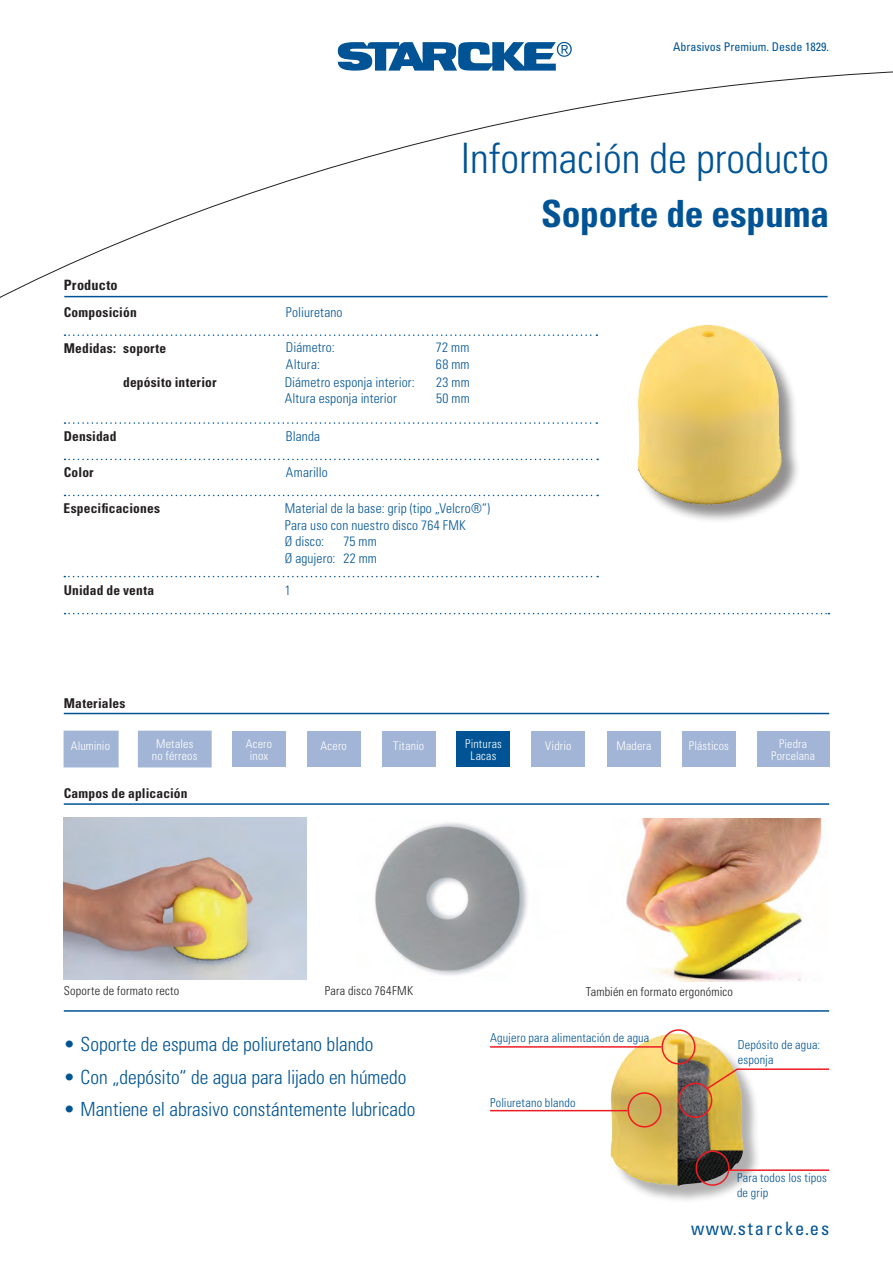
<style>
.page{position:relative;width:893px;height:1263px;background:#fff}
.page>*{position:absolute;margin:0;border:0;box-sizing:border-box;transform-origin:0 0}
.t1{font:300 condensed 42px "Univers LT Std";color:#005495}
.t2{font:700 condensed 37.5px "Univers LT Std";letter-spacing:-.005em;color:#005495}
.t3{font:300 condensed 19.5px "Univers LT Std";letter-spacing:-.005em;color:#005495}
.t4{font:condensed 18.45px "Univers LT Std";letter-spacing:.1em;color:#005495}
.Kopfzeile_Tabelle{font:700 condensed 14.25px "Univers LT Std";letter-spacing:.02em;color:#231f20}
.Fließtext{font:300 condensed 13.5px/16.4px "Univers LT Std";letter-spacing:.01em;color:#005495}
.Fließtext-2{font:700 condensed 13.5px "Univers LT Std";letter-spacing:.015em;color:#231f20}
.Kopfzeile_Tabelle-2{font:700 condensed 13.5px "Univers LT Std";letter-spacing:.01em;color:#231f20}
.Kopfzeile_Tabelle-3{font:300 condensed 12.3px/15px "Univers LT Std";letter-spacing:.015em;color:#005495}
.Kopfzeile_Tabelle-4{font:300 condensed 12.3px "Univers LT Std";letter-spacing:.015em;color:#231f20}
.Aufzählungen_Weiß_Font{font:300 condensed 12px/12px "Univers LT Std";letter-spacing:.015em;color:#fff;text-align:center}
.t5{font:condensed 12px "Univers LT Std";color:#005495}
.Aufzählungen_Weiß_Font-2{font:300 condensed 11.85px/12px "Univers LT Std";letter-spacing:.015em;color:#fff;text-align:center}
</style>
<div class="page">
<div style="left:138px;top:731px;width:74px;height:36px;background:#a3b5d6"></div>
<div style="left:64px;top:731px;width:55px;height:36px;background:#a3b5d6"></div>
<div style="left:232px;top:731px;width:54px;height:36px;background:#a3b5d6"></div>
<div style="left:307px;top:731px;width:54px;height:36px;background:#a3b5d6"></div>
<div style="left:382px;top:731px;width:53px;height:36px;background:#a3b5d6"></div>
<div style="left:457px;top:731px;width:53px;height:36px;background:#005495"></div>
<div style="left:531px;top:731px;width:54px;height:36px;background:#a3b5d6"></div>
<div style="left:607px;top:731px;width:54px;height:36px;background:#a3b5d6"></div>
<div style="left:682px;top:731px;width:54px;height:36px;background:#a3b5d6"></div>
<div style="left:757px;top:731px;width:72px;height:36px;background:#a3b5d6"></div>
<img style="left:577px;top:325px;width:221px;height:196px">
<img style="left:64px;top:817px;width:243px;height:163px">
<img style="left:374px;top:822px;width:154px;height:154px">
<img style="left:506px;top:1029px;width:252px;height:171px">
<div style="left:678px;top:1083px;width:34px;height:35px;border:2px solid #ee1d23;border-radius:50%"></div>
<div style="left:661px;top:1029px;width:34px;height:35px;border:2px solid #ee1d23;border-radius:50%"></div>
<div style="left:627px;top:1092px;width:34px;height:35px;border:2px solid #ee1d23;border-radius:50%"></div>
<hr style="left:490px;top:1046px;width:171px;height:2px;background:#ee1d23">
<hr style="left:490px;top:1110px;width:137px;height:1px;background:#ee1d23">
<hr style="left:737px;top:1068px;width:92px;height:2px;background:#ee1d23">
<svg style="left:705px;top:1067px;width:34px;height:24px"></svg>
<hr style="left:728px;top:1169px;width:101px;height:2px;background:#ee1d23">
<img style="left:626px;top:819px;width:196px;height:162px">
<svg style="left:338px;top:42px;width:234px;height:29px"></svg>
<svg style="left:0;top:71px;width:893px;height:227px"></svg>
<hr style="left:64px;top:296px;width:764px;height:1px;background:#005495">
<hr style="left:64px;top:713px;width:765px;height:1px;background:#005495">
<hr style="left:64px;top:803px;width:765px;height:2px;background:#005495">
<hr style="left:64px;top:1010px;width:765px;height:2px;background:#005495">
<svg style="left:65px;top:334px;width:532px;height:2px"></svg>
<svg style="left:65px;top:422px;width:532px;height:2px"></svg>
<svg style="left:65px;top:459px;width:533px;height:1px"></svg>
<svg style="left:65px;top:495px;width:533px;height:1px"></svg>
<svg style="left:65px;top:613px;width:764px;height:1px"></svg>
<div style="left:695px;top:1150px;width:34px;height:36px;border:2px solid #ee1d23;border-radius:50%"></div>
<svg style="left:64px;top:576px;width:534px;height:1px"></svg>
<p class="t5" style="left:673px;top:39px;width:157px">Abrasivos Premium. Desde 1829.</p>
<p class="Kopfzeile_Tabelle" style="left:64px;top:276px;width:55px">Producto</p>
<p class="Fließtext-2" style="left:64px;top:304px;width:75px">Composición</p>
<p class="Fließtext-2" style="left:64px;top:339px;width:104px">Medidas: soporte</p>
<p class="Fließtext-2" style="left:123px;top:374px;width:95px">depósito interior</p>
<p class="Fließtext-2" style="left:64px;top:428px;width:54px">Densidad</p>
<p class="Fließtext-2" style="left:64px;top:464px;width:31px">Color</p>
<p class="Fließtext-2" style="left:64px;top:500px;width:98px">Especificaciones</p>
<p class="Fließtext" style="left:286px;top:304px;width:58px">Poliuretano</p>
<p class="t1" style="left:461px;top:133px;width:370px">Información de producto</p>
<p class="t2" style="left:541px;top:191px;width:290px">Soporte de espuma</p>
<p class="Fließtext" style="left:286px;top:339px;width:50px">Diámetro:</p>
<p class="Fließtext" style="left:436px;top:339px;width:35px">72 mm</p>
<p class="Fließtext" style="left:286px;top:356px;width:36px">Altura:</p>
<p class="Fließtext" style="left:436px;top:356px;width:35px">68 mm</p>
<p class="Fließtext" style="left:285px;top:374px;width:132px">Diámetro esponja interior:</p>
<p class="Fließtext" style="left:436px;top:374px;width:35px">23 mm</p>
<p class="Fließtext" style="left:285px;top:390px;width:114px">Altura esponja interior</p>
<p class="Fließtext" style="left:436px;top:390px;width:35px">50 mm</p>
<p class="Fließtext" style="left:286px;top:428px;width:36px">Blanda</p>
<p class="Fließtext" style="left:286px;top:464px;width:43px">Amarillo</p>
<p class="Fließtext" style="left:285px;top:500px;width:207px">Material de la base: grip (tipo „Velcro®“)</p>
<p class="Fließtext" style="left:285px;top:517px;width:183px">Para uso con nuestro disco 764 FMK<br>Ø disco:</p>
<p class="Fließtext" style="left:285px;top:533px;width:94px;text-align:right">75 mm<br>Ø agujero: 22 mm</p>
<p class="Fließtext-2" style="left:64px;top:581px;width:92px">Unidad de venta</p>
<p class="Fließtext" style="left:285px;top:582px;width:7px">1</p>
<p class="Kopfzeile_Tabelle-2" style="left:64px;top:695px;width:63px">Materiales</p>
<p class="Aufzählungen_Weiß_Font" style="left:156px;top:737px;width:39px">Metales</p>
<p class="Aufzählungen_Weiß_Font" style="left:152px;top:749px;width:47px">no férreos</p>
<p class="Aufzählungen_Weiß_Font" style="left:246px;top:738px;width:28px">Acero inox</p>
<p class="Aufzählungen_Weiß_Font-2" style="left:771px;top:737px;width:45px">Piedra<br>Porcelana</p>
<p class="Aufzählungen_Weiß_Font" style="left:465px;top:737px;width:38px">Pinturas</p>
<p class="Aufzählungen_Weiß_Font" style="left:471px;top:749px;width:27px">Lacas</p>
<p class="Aufzählungen_Weiß_Font" style="left:71px;top:740px;width:41px">Aluminio</p>
<p class="Aufzählungen_Weiß_Font" style="left:321px;top:740px;width:28px">Acero</p>
<p class="Aufzählungen_Weiß_Font" style="left:393px;top:740px;width:33px">Titanio</p>
<p class="Aufzählungen_Weiß_Font" style="left:545px;top:740px;width:28px">Vidrio</p>
<p class="Aufzählungen_Weiß_Font" style="left:616px;top:740px;width:37px">Madera</p>
<p class="Aufzählungen_Weiß_Font" style="left:689px;top:740px;width:42px">Plásticos</p>
<p class="Kopfzeile_Tabelle-2" style="left:64px;top:785px;width:125px">Campos de aplicación</p>
<p class="Kopfzeile_Tabelle-4" style="left:64px;top:984px;width:117px">Soporte de formato recto</p>
<p class="Kopfzeile_Tabelle-4" style="left:325px;top:984px;width:90px">Para disco 764FMK</p>
<p class="Kopfzeile_Tabelle-4" style="left:586px;top:984px;width:149px">También en formato ergonómico</p>
<p class="t3" style="left:64px;top:1033px;width:311px">• Soporte de espuma de poliuretano blando</p>
<p class="t3" style="left:64px;top:1065px;width:344px">• Con „depósito“ de agua para lijado en húmedo</p>
<p class="t3" style="left:64px;top:1097px;width:353px">• Mantiene el abrasivo constántemente lubricado</p>
<p class="Kopfzeile_Tabelle-3" style="left:490px;top:1030px;width:161px">Agujero para alimentación de agua</p>
<p class="Kopfzeile_Tabelle-3" style="left:490px;top:1095px;width:87px">Poliuretano blando</p>
<p class="Kopfzeile_Tabelle-3" style="left:738px;top:1037px;width:84px">Depósito de agua: esponja</p>
<p class="Kopfzeile_Tabelle-3" style="left:737px;top:1170px;width:91px">Para todos los tipos de grip</p>
<h3 class="t4" style="left:691px;top:1217px;width:139px">www.starcke.es</h3>
</div>
